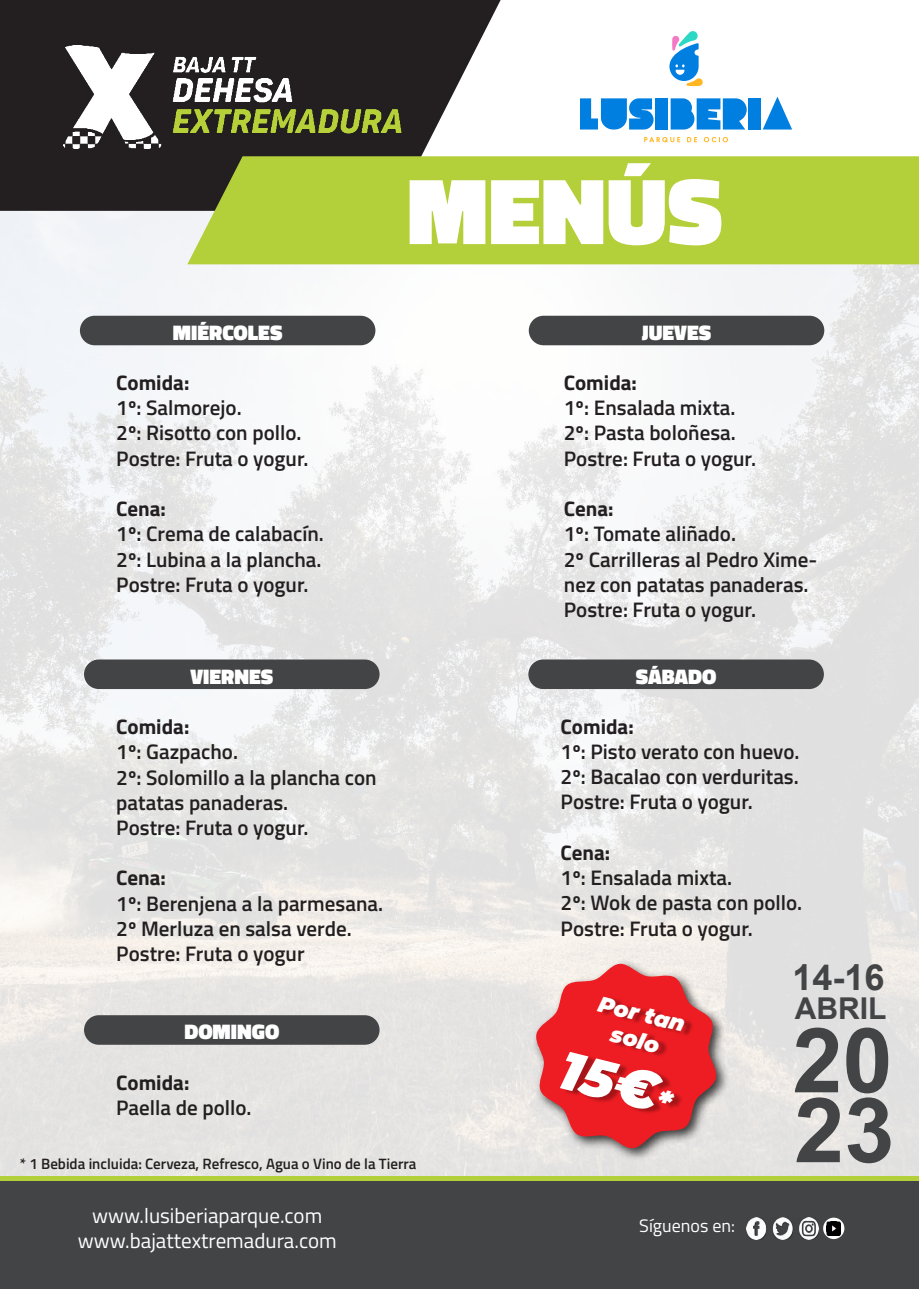
<style>
.page{position:relative;width:919px;height:1289px;background:#fff}
.page>*{position:absolute;margin:0;border:0;box-sizing:border-box;transform-origin:0 0}
.t1{font:900 95.25px "Titillium Web";color:#fff}
.t2{font:700 90px "Arial";color:#434445}
.t3{font:italic 900 53.7px "Montserrat";color:#fff}
.t4{font:700 36px "Arial";color:#434445}
.t5{font:700 30px "Arial";color:#434445}
.t6{font:italic 900 22.05px/26.5px "Montserrat";color:#fff;text-align:center}
.t7{font:900 21.3px "Titillium Web";color:#fff}
.t8{font:600 21px/25.2px "Titillium Web";color:#231f20}
.t9{font:700 21px "Titillium Web";color:#231f20}
.t10{font:21px/25.2px "Titillium Web";color:#fff;text-align:center}
.t11{font:18px "Titillium Web";color:#fff}
.t12{font:600 15px "Titillium Web";color:#231f20}
.s1{font-size:31.35px}
</style>
<div class="page">
<img style="left:0;top:211px;width:918px;height:965px">
<svg style="left:0;top:0;width:500px;height:211px;fill:#231f20"></svg>
<div style="left:187px;top:156px;width:731px;height:108px;background:#b3cf39"></div>
<div style="left:0;top:1177px;width:918px;height:111px;background:#434445"></div>
<img style="left:746px;top:1217px;width:72px;height:21px">
<img style="left:64px;top:46px;width:338px;height:102px">
<svg style="left:823px;top:1217px;width:21px;height:21px"></svg>
<img style="left:826px;top:1221px;width:14px;height:14px">
<div style="left:0;top:1176px;width:918px;height:5px;background:#b3cf39"></div>
<div style="left:80px;top:316px;width:295px;height:29px;background:#434445;border-radius:15px"></div>
<div style="left:84px;top:659px;width:295px;height:30px;background:#434445;border-radius:15px"></div>
<div style="left:528px;top:659px;width:295px;height:30px;background:#434445;border-radius:15px"></div>
<div style="left:84px;top:1015px;width:295px;height:29px;background:#434445;border-radius:15px"></div>
<div style="left:528px;top:316px;width:296px;height:29px;background:#434445;border-radius:15px"></div>
<svg style="left:644px;top:137px;width:36px;height:5px"></svg>
<svg style="left:687px;top:137px;width:10px;height:5px"></svg>
<svg style="left:703px;top:137px;width:25px;height:5px"></svg>
<svg style="left:669px;top:31px;width:34px;height:55px"></svg>
<div style="left:655px;top:98px;width:12px;height:31px;background:#007fe1"></div>
<div style="left:748px;top:98px;width:12px;height:31px;background:#007fe1"></div>
<svg style="left:763px;top:97px;width:29px;height:32px"></svg>
<svg style="left:670px;top:98px;width:76px;height:31px"></svg>
<svg style="left:580px;top:98px;width:73px;height:31px"></svg>
<img style="left:527px;top:955px;width:206px;height:210px">
<svg style="left:534px;top:963px;width:184px;height:185px"></svg>
<img style="left:554px;top:990px;width:144px;height:146px">
<h1 class="t1" style="left:407px;top:141px;width:317px">MENÚS</h1>
<p class="t7" style="left:173px;top:317px;width:111px">MIÉRCOLES</p>
<p class="t9" style="left:116px;top:366px;width:75px">Comida:</p>
<p class="t8" style="left:116px;top:394px;width:194px">1º: Salmorejo.<br>2º: Risotto con pollo.<br>Postre: Fruta o yogur.</p>
<p class="t9" style="left:116px;top:492px;width:51px">Cena:</p>
<p class="t8" style="left:116px;top:520px;width:209px;text-align:justify">1º: Crema de calabacín.<br>2º: Lubina a la plancha.<br>Postre: Fruta o yogur.</p>
<p class="t7" style="left:190px;top:660px;width:84px">VIERNES</p>
<p class="t9" style="left:116px;top:710px;width:75px">Comida:</p>
<p class="t8" style="left:116px;top:738px;width:262px">1º: Gazpacho.<br>2º: Solomillo a la plancha con patatas panaderas.<br>Postre: Fruta o yogur.</p>
<p class="t9" style="left:116px;top:862px;width:51px">Cena:</p>
<p class="t8" style="left:116px;top:889px;width:268px">1º: Berenjena a la parmesana.<br>2º Merluza en salsa verde.<br>Postre: Fruta o yogur</p>
<p class="t7" style="left:642px;top:317px;width:71px">JUEVES</p>
<p class="t9" style="left:564px;top:366px;width:75px">Comida:</p>
<p class="t8" style="left:564px;top:394px;width:194px">1º: Ensalada mixta.<br>2º: Pasta boloñesa.<br>Postre: Fruta o yogur.</p>
<p class="t9" style="left:564px;top:492px;width:51px">Cena:</p>
<p class="t8" style="left:564px;top:520px;width:255px">1º: Tomate aliñado.<br>2º Carrilleras al Pedro Xime&shy;nez con patatas panaderas.<br>Postre: Fruta o yogur.</p>
<p class="t7" style="left:635px;top:660px;width:82px">SÁBADO</p>
<p class="t9" style="left:560px;top:710px;width:75px">Comida:</p>
<p class="t8" style="left:560px;top:738px;width:240px;text-align:justify">1º: Pisto verato con huevo.<br>2º: Bacalao con verduritas.<br>Postre: Fruta o yogur.</p>
<p class="t9" style="left:560px;top:836px;width:51px">Cena:</p>
<p class="t8" style="left:560px;top:864px;width:243px">1º: Ensalada mixta.<br>2º: Wok de pasta con pollo.<br>Postre: Fruta o yogur.</p>
<h3 class="t4" style="left:792px;top:951px;width:94px">14-16</h3>
<p class="t7" style="left:184px;top:1016px;width:96px">DOMINGO</p>
<p class="t9" style="left:116px;top:1066px;width:75px">Comida:</p>
<p class="t8" style="left:116px;top:1093px;width:137px">Paella de pollo.</p>
<p class="t12" style="left:20px;top:1152px;width:398px">* 1 Bebida incluida: Cerveza, Refresco, Agua o Vino de la Tierra</p>
<p class="t10" style="left:78px;top:1201px;width:260px">www.lusiberiaparque.com www.bajattextremadura.com</p>
<p class="t6" style="left:602px;top:989px;width:90px;rotate:14deg">Por tan solo</p>
<h3 class="t3" style="left:569px;top:1033px;width:117px;rotate:14deg">15€<span class="s1">*</span></h3>
<p class="t11" style="left:639px;top:1212px;width:97px">Síguenos en:</p>
<h3 class="t5" style="left:794px;top:987px;width:93px">ABRIL</h3>
<h2 class="t2" style="left:792px;top:997px;width:102px">20</h2>
<h2 class="t2" style="left:794px;top:1067px;width:102px">23</h2>
</div>
